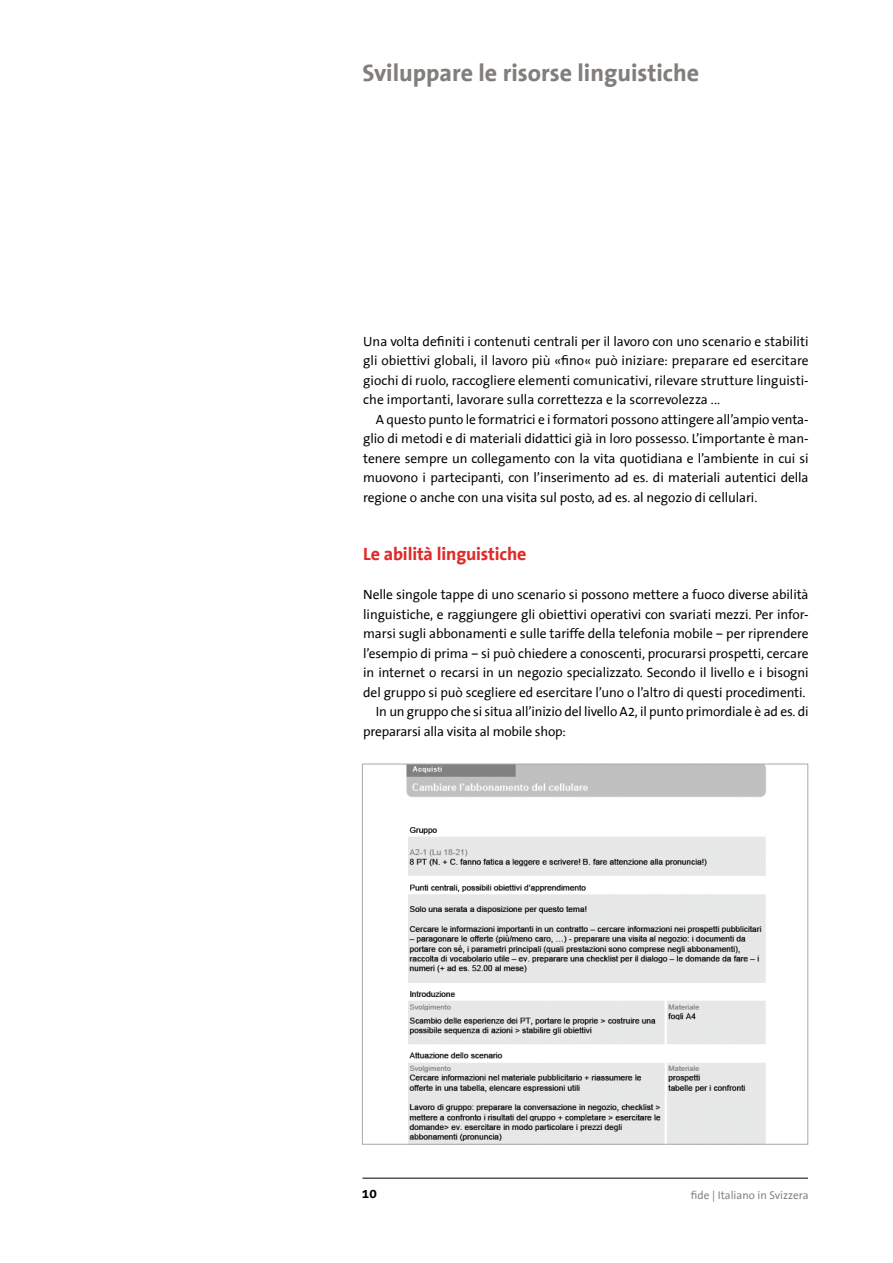
<style>
.page{position:relative;width:893px;height:1263px;background:#fff}
.page>*{position:absolute;margin:0;border:0;box-sizing:border-box;transform-origin:0 0}
.t1{font:700 24px "The Sans Office";color:#817e7b}
.t2{font:700 18px "The Sans Office";letter-spacing:-.01em;color:#df2b2a}
.t3{font:13.5px/19.5px "The Sans Office";letter-spacing:-.01em;color:#000;text-align:justify}
.t4{font:700 13.5px "The Sans Office";color:#000}
.t5{font:11.25px "The Sans Office";color:#817e7b}
</style>
<div class="page">
<hr style="left:362px;top:1178px;width:446px;height:1px;background:#000">
<img style="left:406px;top:766px;width:360px;height:376px">
<h1 class="t1" style="left:362px;top:61px;width:338px">Sviluppare le risorse linguistiche</h1>
<p class="t3" style="left:363px;top:332px;width:447px">Una volta definiti i contenuti centrali per il lavoro con uno scenario e stabiliti gli obiettivi globali, il lavoro più «fino« può iniziare: preparare ed esercitare giochi di ruolo, raccogliere elementi comunicativi, rilevare strutture linguisti&shy;che importanti, lavorare sulla correttezza e la scorrevolezza ...</p>
<p class="t3" style="left:363px;top:410px;width:447px;text-indent:13px">A questo punto le formatrici e i formatori possono attingere all’ampio venta&shy;glio di metodi e di materiali didattici già in loro possesso. L’importante è man&shy;tenere sempre un collegamento con la vita quotidiana e l’ambiente in cui si muovono i partecipanti, con l’inserimento ad es. di materiali autentici della regione o anche con una visita sul posto, ad es. al negozio di cellulari.</p>
<h2 class="t2" style="left:363px;top:545px;width:165px">Le abilità linguistiche</h2>
<p class="t3" style="left:363px;top:585px;width:447px">Nelle singole tappe di uno scenario si possono mettere a fuoco diverse abilità</p>
<p class="t3" style="left:363px;top:605px;width:447px">linguistiche, e raggiungere gli obiettivi operativi con svariati mezzi. Per infor-</p>
<p class="t3" style="left:363px;top:624px;width:447px">marsi sugli abbonamenti e sulle tariffe della telefonia mobile – per riprendere</p>
<p class="t3" style="left:363px;top:644px;width:447px">l’esempio di prima – si può chiedere a conoscenti, procurarsi prospetti, cercare</p>
<p class="t3" style="left:363px;top:663px;width:447px">in internet o recarsi in un negozio specializzato. Secondo il livello e i bisogni</p>
<p class="t3" style="left:363px;top:683px;width:444px">del gruppo si può scegliere ed esercitare l’uno o l’altro di questi procedimenti.</p>
<p class="t3" style="left:376px;top:702px;width:434px">In un gruppo che si situa all’inizio del livello A2, il punto primordiale è ad es. di</p>
<p class="t3" style="left:363px;top:722px;width:204px">prepararsi alla visita al mobile shop:</p>
<p class="t4" style="left:362px;top:1186px;width:16px">10</p>
<p class="t5" style="left:691px;top:1189px;width:119px">fide | Italiano in Svizzera</p>
</div>
